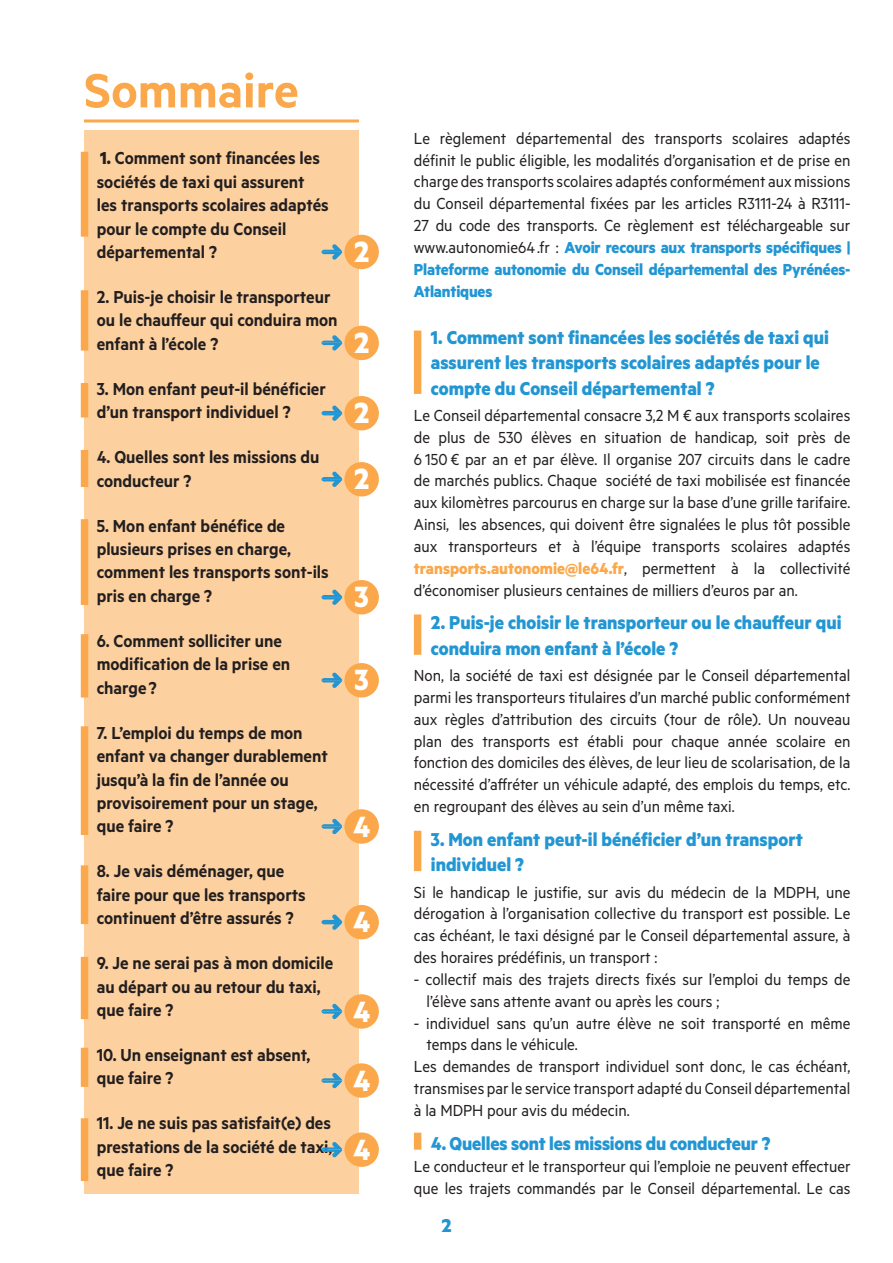
<style>
.page{position:relative;width:893px;height:1263px;background:#fff}
.page>*{position:absolute;margin:0;border:0;box-sizing:border-box;transform-origin:0 0}
.titre{font:600 54px "Metric";color:#faa84b}
.texte{font:700 33px "Metric";color:#fff;scale:.95 1}
.t1{font:700 21px/25.5px "Metric";color:#2296d3;scale:.95 1}
.t2{font:700 21px "Metric";color:#2296d3;scale:.94 1}
.t3{font:700 21px "Metric";color:#2296d3}
.texte-2{font:600 19.5px/23.4px "Metric";color:#231f20;scale:.95 1}
.t4{font:18px/21.9px "Metric";color:#231f20;text-align:justify;scale:.95 1}
.s1{font-weight:700}
.s2{font-weight:700;color:#2296d3}
.s3{font-weight:700;color:#faa84b}
</style>
<div class="page">
<div style="left:84px;top:130px;width:275px;height:1063px;background:#fdd09f"></div>
<hr style="left:84px;top:119px;width:275px;height:3px;background:#faa84b">
<div style="left:414px;top:331px;width:7px;height:63px;background:#faa84b"></div>
<div style="left:81px;top:152px;width:7px;height:85px;background:#faa84b"></div>
<div style="left:81px;top:290px;width:7px;height:61px;background:#faa84b"></div>
<div style="left:81px;top:383px;width:7px;height:34px;background:#faa84b"></div>
<div style="left:81px;top:450px;width:7px;height:37px;background:#faa84b"></div>
<div style="left:81px;top:519px;width:7px;height:86px;background:#faa84b"></div>
<div style="left:81px;top:634px;width:7px;height:63px;background:#faa84b"></div>
<div style="left:81px;top:726px;width:7px;height:109px;background:#faa84b"></div>
<div style="left:81px;top:865px;width:7px;height:59px;background:#faa84b"></div>
<div style="left:81px;top:957px;width:7px;height:62px;background:#faa84b"></div>
<div style="left:81px;top:1048px;width:7px;height:39px;background:#faa84b"></div>
<div style="left:81px;top:1118px;width:7px;height:63px;background:#faa84b"></div>
<div style="left:414px;top:1133px;width:7px;height:17px;background:#faa84b"></div>
<div style="left:414px;top:614px;width:7px;height:41px;background:#faa84b"></div>
<div style="left:414px;top:831px;width:7px;height:40px;background:#faa84b"></div>
<div style="left:344px;top:235px;width:35px;height:34px;background:#faa84b;border-radius:50%"></div>
<div style="left:344px;top:326px;width:35px;height:34px;background:#faa84b;border-radius:50%"></div>
<div style="left:344px;top:396px;width:35px;height:34px;background:#faa84b;border-radius:50%"></div>
<div style="left:344px;top:462px;width:35px;height:34px;background:#faa84b;border-radius:50%"></div>
<div style="left:344px;top:580px;width:35px;height:34px;background:#faa84b;border-radius:50%"></div>
<div style="left:344px;top:663px;width:35px;height:34px;background:#faa84b;border-radius:50%"></div>
<div style="left:344px;top:809px;width:35px;height:35px;background:#faa84b;border-radius:50%"></div>
<div style="left:344px;top:905px;width:35px;height:34px;background:#faa84b;border-radius:50%"></div>
<div style="left:344px;top:994px;width:35px;height:35px;background:#faa84b;border-radius:50%"></div>
<div style="left:344px;top:1063px;width:35px;height:35px;background:#faa84b;border-radius:50%"></div>
<div style="left:344px;top:1132px;width:35px;height:35px;background:#faa84b;border-radius:50%"></div>
<svg style="left:321px;top:244px;width:21px;height:16px"></svg>
<svg style="left:321px;top:335px;width:21px;height:16px"></svg>
<svg style="left:321px;top:405px;width:21px;height:16px"></svg>
<svg style="left:321px;top:471px;width:21px;height:16px"></svg>
<svg style="left:321px;top:589px;width:21px;height:16px"></svg>
<svg style="left:321px;top:672px;width:21px;height:16px"></svg>
<svg style="left:321px;top:818px;width:21px;height:16px"></svg>
<svg style="left:321px;top:914px;width:21px;height:16px"></svg>
<svg style="left:321px;top:1003px;width:21px;height:16px"></svg>
<svg style="left:321px;top:1073px;width:21px;height:15px"></svg>
<svg style="left:321px;top:1142px;width:21px;height:15px"></svg>
<p class="titre" style="left:84px;top:58px;width:216px">Sommaire</p>
<p class="texte-2" style="left:97px;top:146px;width:246px"><span class="s1">1.</span> Comment sont financées les sociétés de taxi qui assurent les transports scolaires adaptés pour le compte du Conseil départemental ?</p>
<p class="texte-2" style="left:97px;top:285px;width:255px">2. Puis-je choisir le transporteur ou le chauffeur qui conduira mon enfant à l’école ?</p>
<p class="texte-2" style="left:97px;top:376px;width:243px">3. Mon enfant peut-il bénéficier d’un transport individuel ?</p>
<p class="texte-2" style="left:97px;top:445px;width:236px">4. Quelles sont les missions du conducteur ?</p>
<p class="texte-2" style="left:97px;top:513px;width:246px">5. Mon enfant bénéfice de plusieurs prises en charge, comment les transports sont-ils pris en charge ?</p>
<p class="texte-2" style="left:97px;top:628px;width:205px">6. Comment solliciter une modification de la prise en charge?</p>
<p class="texte-2" style="left:97px;top:720px;width:245px">7. L’emploi du temps de mon enfant va changer durablement jusqu’à la fin de l’année ou provisoirement pour un stage, que faire ?</p>
<p class="texte-2" style="left:97px;top:859px;width:221px">8. Je vais déménager, que faire pour que les transports continuent d’être assurés ?</p>
<p class="texte-2" style="left:97px;top:951px;width:251px">9. Je ne serai pas à mon domicile au départ ou au retour du taxi, que faire ?</p>
<p class="texte-2" style="left:97px;top:1042px;width:226px">10. Un enseignant est absent, que faire ?</p>
<p class="texte-2" style="left:97px;top:1111px;width:250px;text-align:justify">11. Je ne suis pas satisfait(e) des prestations de la société de taxi, que faire ?</p>
<p class="texte" style="left:354px;top:232px;width:17px">2</p>
<p class="texte" style="left:354px;top:323px;width:17px">2</p>
<p class="texte" style="left:354px;top:393px;width:17px">2</p>
<p class="texte" style="left:354px;top:459px;width:17px">2</p>
<p class="texte" style="left:354px;top:577px;width:17px">3</p>
<p class="texte" style="left:354px;top:660px;width:17px">3</p>
<p class="texte" style="left:353px;top:806px;width:19px">4</p>
<p class="texte" style="left:353px;top:902px;width:19px">4</p>
<p class="texte" style="left:353px;top:991px;width:19px">4</p>
<p class="texte" style="left:353px;top:1060px;width:19px">4</p>
<p class="texte" style="left:353px;top:1129px;width:19px">4</p>
<p class="t4" style="left:414px;top:127px;width:461px">Le règlement départemental des transports scolaires adaptés définit le public éligible, les modalités d’organisation et de prise en charge des transports scolaires adaptés conformément aux missions du Conseil départemental fixées par les articles R3111-24 à R3111- 27 du code des transports. Ce règlement est téléchargeable sur www.autonomie64 .fr : <span class="s2">Avoir recours aux transports spécifiques | Plateforme autonomie du Conseil départemental des Pyrénées-Atlantiques</span></p>
<p class="t1" style="left:431px;top:324px;width:420px">1. Comment sont financées les sociétés de taxi qui assurent les transports scolaires adaptés pour le compte du Conseil départemental ?</p>
<p class="t4" style="left:414px;top:404px;width:461px">Le Conseil départemental consacre 3,2 M € aux transports scolaires de plus de 530 élèves en situation de handicap, soit près de 6 150 € par an et par élève. Il organise 207 circuits dans le cadre de marchés publics. Chaque société de taxi mobilisée est financée aux kilomètres parcourus en charge sur la base d’une grille tarifaire.<br>Ainsi, les absences, qui doivent être signalées le plus tôt possible aux transporteurs et à l’équipe transports scolaires adaptés <span class="s3">transports.autonomie@le64.fr</span>, permettent à la collectivité d’économiser plusieurs centaines de milliers d’euros par an.</p>
<p class="t1" style="left:431px;top:609px;width:434px">2. Puis-je choisir le transporteur ou le chauffeur qui conduira mon enfant à l’école ?</p>
<p class="t4" style="left:414px;top:664px;width:461px">Non, la société de taxi est désignée par le Conseil départemental parmi les transporteurs titulaires d’un marché public conformément aux règles d’attribution des circuits (tour de rôle). Un nouveau plan des transports est établi pour chaque année scolaire en fonction des domiciles des élèves, de leur lieu de scolarisation, de la nécessité d’affréter un véhicule adapté, des emplois du temps, etc. en regroupant des élèves au sein d’un même taxi.</p>
<p class="t1" style="left:431px;top:826px;width:393px">3. Mon enfant peut-il bénéficier d’un transport individuel ?</p>
<p class="t4" style="left:414px;top:880px;width:461px">Si le handicap le justifie, sur avis du médecin de la MDPH, une dérogation à l’organisation collective du transport est possible. Le cas échéant, le taxi désigné par le Conseil départemental assure, à des horaires prédéfinis, un transport :</p>
<p class="t4" style="left:427px;top:968px;width:448px;text-indent:-13px">- collectif mais des trajets directs fixés sur l’emploi du temps de l’élève sans attente avant ou après les cours ;</p>
<p class="t4" style="left:427px;top:1011px;width:448px;text-indent:-13px">- individuel sans qu’un autre élève ne soit transporté en même temps dans le véhicule.</p>
<p class="t4" style="left:414px;top:1055px;width:461px">Les demandes de transport individuel sont donc, le cas échéant, transmises par le service transport adapté du Conseil départemental à la MDPH pour avis du médecin.</p>
<p class="t2" style="left:431px;top:1130px;width:363px">4. Quelles sont les missions du conducteur ?</p>
<p class="t4" style="left:414px;top:1154px;width:461px">Le conducteur et le transporteur qui l’emploie ne peuvent effectuer que les trajets commandés par le Conseil départemental. Le cas</p>
<p class="t3" style="left:441px;top:1212px;width:12px">2</p>
</div>
